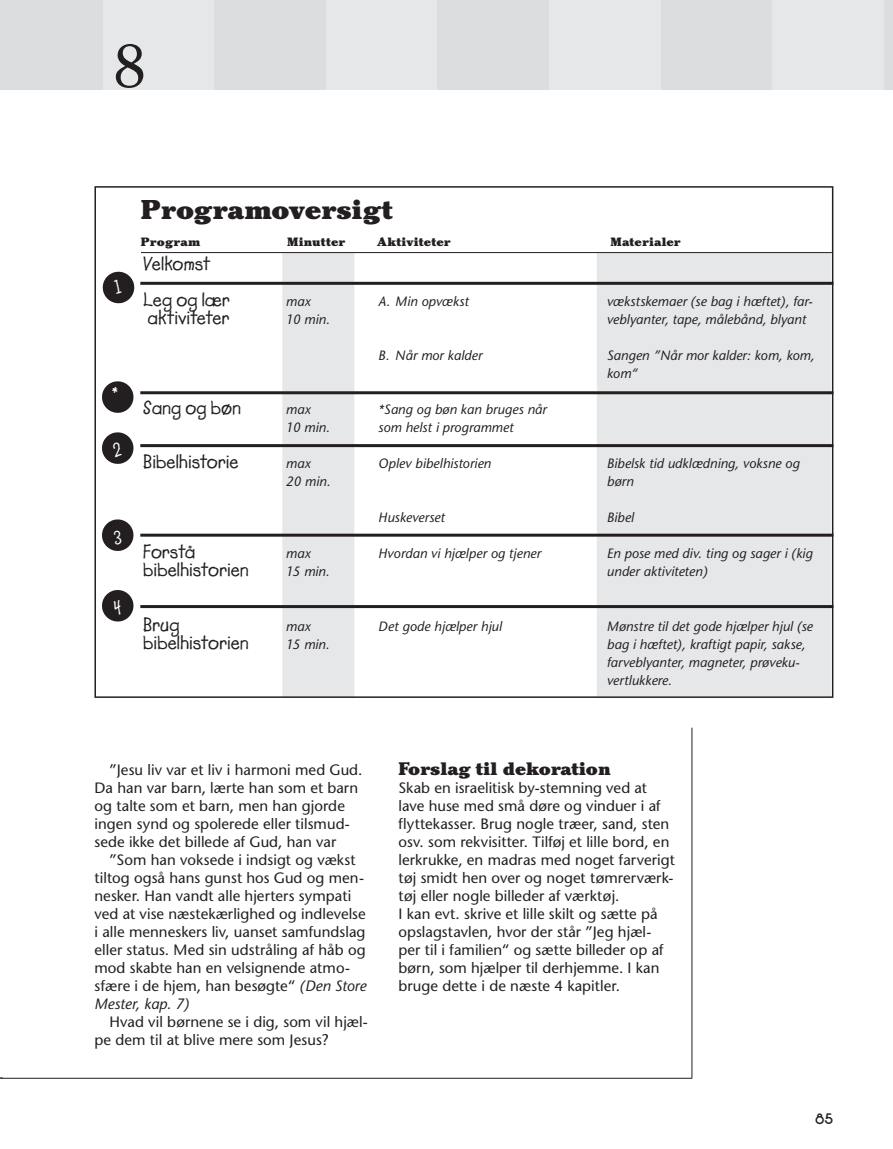
<style>
.page{position:relative;width:893px;height:1149px;background:#fff}
.page>*{position:absolute;margin:0;border:0;box-sizing:border-box;transform-origin:0 0}
.t1{font:60px "Cheltenham";color:#231f20}
.t2{font:900 27px "Cheltenham";letter-spacing:-.005em;color:#231f20}
.t3{font:700 19.5px/18px "Lemonade";letter-spacing:-.005em;color:#231f20}
.t4{font:900 18px "Cheltenham";color:#231f20}
.t5{font:15px/18px "Stone Sans";color:#231f20}
.t6{font:700 15px "JM New Garden";color:#231f20}
.t7{font:italic 13.5px/18px "Stone Sans";color:#231f20}
.t8{font:900 12px "Cheltenham";letter-spacing:.01em;color:#231f20}
.s1{font-style:italic}
</style>
<div class="page">
<div style="left:0;top:0;width:103px;height:90px;background:#dcddde"></div>
<div style="left:103px;top:0;width:112px;height:90px;background:#e6e7e8"></div>
<div style="left:215px;top:0;width:111px;height:90px;background:#dcddde"></div>
<div style="left:326px;top:0;width:112px;height:90px;background:#e6e7e8"></div>
<div style="left:438px;top:0;width:111px;height:90px;background:#dcddde"></div>
<div style="left:549px;top:0;width:112px;height:90px;background:#e6e7e8"></div>
<div style="left:661px;top:0;width:111px;height:90px;background:#dcddde"></div>
<div style="left:772px;top:0;width:112px;height:90px;background:#e6e7e8"></div>
<div style="left:884px;top:0;width:9px;height:90px;background:#dcddde"></div>
<hr style="left:0;top:1077px;width:692px;height:1px;background:#231f20">
<div style="left:282px;top:253px;width:72px;height:444px;background:#e6e7e8"></div>
<div style="left:597px;top:253px;width:234px;height:443px;background:#e6e7e8"></div>
<hr style="left:692px;top:727px;width:1px;height:351px;background:#231f20">
<hr style="left:140px;top:282px;width:693px;height:3px;background:#231f20">
<hr style="left:140px;top:605px;width:693px;height:3px;background:#231f20">
<hr style="left:140px;top:533px;width:693px;height:3px;background:#231f20">
<hr style="left:140px;top:444px;width:693px;height:3px;background:#231f20">
<hr style="left:140px;top:391px;width:693px;height:3px;background:#231f20">
<hr style="left:141px;top:252px;width:691px;height:1px;background:#231f20">
<svg style="left:102px;top:271px;width:33px;height:33px"></svg>
<svg style="left:102px;top:590px;width:32px;height:32px"></svg>
<svg style="left:102px;top:519px;width:32px;height:32px"></svg>
<svg style="left:102px;top:432px;width:32px;height:32px"></svg>
<svg style="left:102px;top:381px;width:32px;height:32px"></svg>
<h1 class="t1" style="left:114px;top:44px;width:33px">8</h1>
<h2 class="t2" style="left:141px;top:200px;width:253px">Programoversigt</h2>
<p class="t8" style="left:141px;top:238px;width:61px">Program</p>
<p class="t8" style="left:287px;top:238px;width:59px">Minutter</p>
<p class="t8" style="left:377px;top:238px;width:75px">Aktiviteter</p>
<p class="t8" style="left:610px;top:238px;width:72px">Materialer</p>
<h3 class="t3" style="left:143px;top:249px;width:88px;line-height:36px">Velkomst<br>Leg og lær</h3>
<h3 class="t3" style="left:147px;top:312px;width:84px">aktiviteter</h3>
<h3 class="t3" style="left:143px;top:402px;width:99px">Sang og bøn</h3>
<h3 class="t3" style="left:143px;top:456px;width:97px">Bibelhistorie</h3>
<h3 class="t3" style="left:143px;top:546px;width:107px">Forstå bibelhistorien</h3>
<h3 class="t3" style="left:143px;top:618px;width:107px">Brug bibelhistorien</h3>
<p class="t7" style="left:286px;top:294px;width:45px">max<br>10 min.</p>
<p class="t7" style="left:286px;top:402px;width:45px">max<br>10 min.</p>
<p class="t7" style="left:286px;top:456px;width:46px">max<br>20 min.</p>
<p class="t7" style="left:286px;top:546px;width:45px">max<br>15 min.</p>
<p class="t7" style="left:286px;top:618px;width:45px">max<br>15 min.</p>
<p class="t7" style="left:378px;top:294px;width:92px">A. Min opvækst</p>
<p class="t7" style="left:378px;top:348px;width:105px">B. Når mor kalder</p>
<p class="t7" style="left:378px;top:402px;width:170px">*Sang og bøn kan bruges når som helst i programmet</p>
<p class="t7" style="left:378px;top:456px;width:114px">Oplev bibelhistorien</p>
<p class="t7" style="left:378px;top:510px;width:68px">Huskeverset</p>
<p class="t7" style="left:378px;top:546px;width:164px">Hvordan vi hjælper og tjener</p>
<p class="t7" style="left:378px;top:618px;width:125px">Det gode hjælper hjul</p>
<p class="t7" style="left:607px;top:294px;width:207px">vækstskemaer (se bag i hæftet), far&shy;veblyanter, tape, målebånd, blyant</p>
<p class="t7" style="left:607px;top:348px;width:209px">Sangen ”Når mor kalder: kom, kom, kom“</p>
<p class="t7" style="left:607px;top:456px;width:194px">Bibelsk tid udklædning, voksne og børn</p>
<p class="t7" style="left:607px;top:510px;width:29px">Bibel</p>
<p class="t7" style="left:607px;top:546px;width:207px">En pose med div. ting og sager i (kig under aktiviteten)</p>
<p class="t7" style="left:607px;top:618px;width:207px">Mønstre til det gode hjælper hjul (se bag i hæftet), kraftigt papir, sakse, farveblyanter, magneter, prøveku&shy;vertlukkere.</p>
<p class="t5" style="left:94px;top:761px;width:269px;text-indent:15px">”Jesu liv var et liv i harmoni med Gud.<br>Da han var barn, lærte han som et barn og talte som et barn, men han gjorde ingen synd og spolerede eller tilsmud&shy;sede ikke det billede af Gud, han var</p>
<p class="t5" style="left:94px;top:851px;width:273px;text-indent:15px">”Som han voksede i indsigt og vækst tiltog også hans gunst hos Gud og men&shy;nesker. Han vandt alle hjerters sympati ved at vise næstekærlighed og indlevelse i alle menneskers liv, uanset samfundslag eller status. Med sin udstråling af håb og mod skabte han en velsignende atmo&shy;sfære i de hjem, han besøgte“ <span class="s1">(Den Store Mester, kap. 7)</span></p>
<p class="t5" style="left:94px;top:1013px;width:275px;text-indent:15px">Hvad vil børnene se i dig, som vil hjæl&shy;pe dem til at blive mere som Jesus?</p>
<p class="t4" style="left:398px;top:761px;width:214px">Forslag til dekoration</p>
<p class="t5" style="left:398px;top:779px;width:278px">Skab en israelitisk by-stemning ved at lave huse med små døre og vinduer i af flyttekasser. Brug nogle træer, sand, sten osv. som rekvisitter. Tilføj et lille bord, en lerkrukke, en madras med noget farverigt tøj smidt hen over og noget tømrerværk&shy;tøj eller nogle billeder af værktøj.<br>I kan evt. skrive et lille skilt og sætte på opslagstavlen, hvor der står ”Jeg hjæl&shy;per til i familien“ og sætte billeder op af børn, som hjælper til derhjemme. I kan bruge dette i de næste 4 kapitler.</p>
<p class="t6" style="left:815px;top:1113px;width:19px">85</p>
</div>
